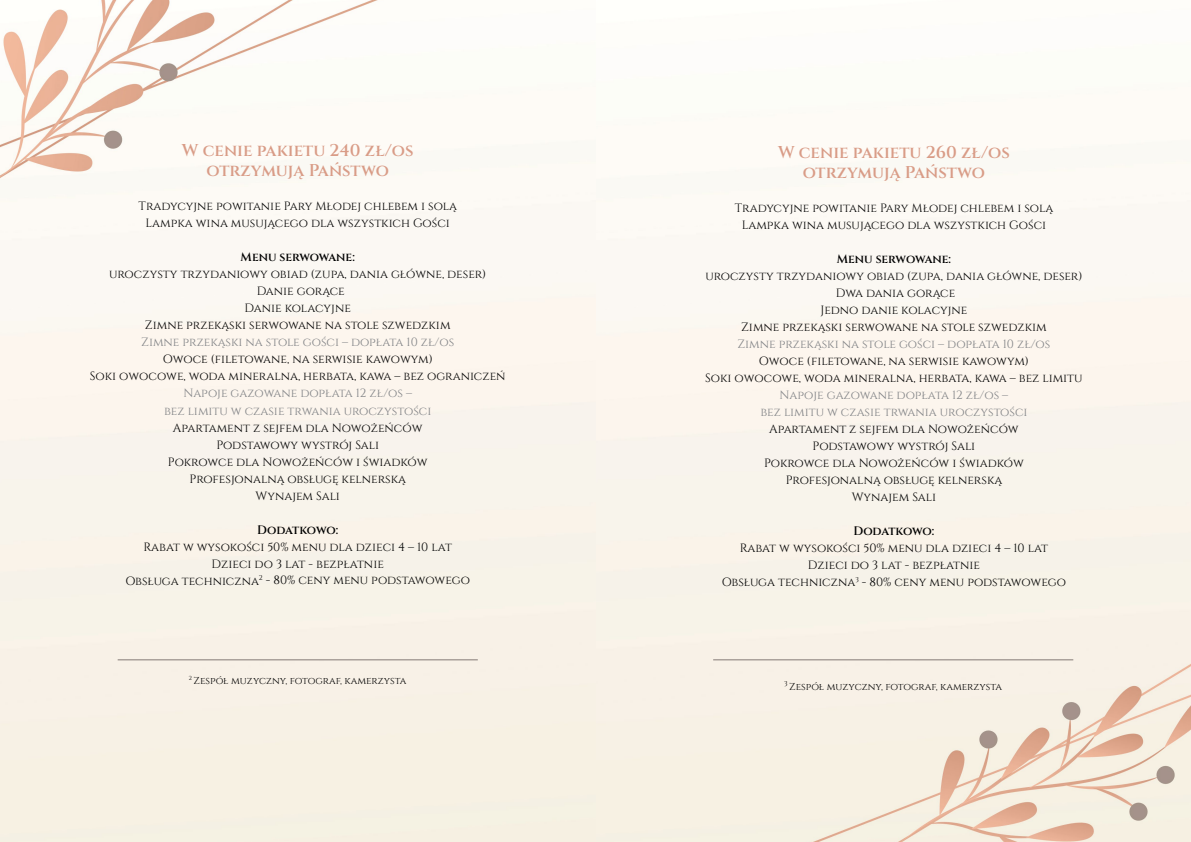
<style>
.page{position:relative;width:1191px;height:842px;background:#fff}
.page>*{position:absolute;margin:0;border:0;box-sizing:border-box;transform-origin:0 0}
.t1{font:600 17px/20px "Cinzel";color:#d99c87;text-align:center}
.t2{font:12px/17px "Cinzel";color:#000;text-align:center}
.t3{font:12px/17px "Cinzel";color:#808285;text-align:center}
.t4{font:600 12px "Cinzel";letter-spacing:-.015em;color:#000}
.t5{font:10px "Cinzel";color:#000}
</style>
<div class="page">
<img style="left:0;top:0;width:1191px;height:842px">
<hr style="left:118px;top:659px;width:360px;height:1px;background:#837976">
<hr style="left:713px;top:659px;width:360px;height:1px;background:#837976">
<h1 class="t1" style="left:182px;top:141px;width:233px">W cenie pakietu 240 zł/os otrzymują Państwo</h1>
<p class="t2" style="left:139px;top:198px;width:320px">Tradycyjne powitanie Pary Młodej chlebem i solą<br>Lampka wina musującego dla wszystkich Gości</p>
<p class="t4" style="left:241px;top:250px;width:116px">Menu serwowane:</p>
<p class="t2" style="left:109px;top:266px;width:379px">uroczysty trzydaniowy obiad (zupa, dania główne, deser)<br>Danie gorące<br>Danie kolacyjne<br>Zimne przekąski serwowane na stole szwedzkim</p>
<p class="t3" style="left:141px;top:334px;width:314px">Zimne przekąski na stole gości – dopłata 10 zł/os</p>
<p class="t2" style="left:90px;top:351px;width:417px">Owoce (filetowane, na serwisie kawowym)<br>Soki owocowe, woda mineralna, herbata, kawa – bez ograniczeń</p>
<p class="t3" style="left:164px;top:385px;width:269px">Napoje gazowane dopłata 12 zł/os –<br>bez limitu w czasie trwania uroczystości</p>
<p class="t2" style="left:168px;top:419px;width:261px">Apartament z sejfem dla Nowożeńców<br>Podstawowy wystrój Sali<br>Pokrowce dla Nowożeńców i świadków<br>Profesjonalną obsługę kelnerską<br>Wynajem Sali</p>
<p class="t4" style="left:257px;top:522px;width:82px">Dodatkowo:</p>
<p class="t2" style="left:125px;top:538px;width:346px">Rabat w wysokości 50% menu dla dzieci 4 – 10 lat<br>Dzieci do 3 lat - bezpłatnie<br>Obsługa techniczna<sup>2</sup> - 80% ceny menu podstawowego</p>
<p class="t5" style="left:189px;top:674px;width:219px"><sup>2</sup> Zespół muzyczny, fotograf, kamerzysta</p>
<h1 class="t1" style="left:778px;top:143px;width:233px">W cenie pakietu 260 zł/os otrzymują Państwo</h1>
<p class="t2" style="left:735px;top:199px;width:320px">Tradycyjne powitanie Pary Młodej chlebem i solą<br>Lampka wina musującego dla wszystkich Gości</p>
<p class="t4" style="left:837px;top:251px;width:116px">Menu serwowane:</p>
<p class="t2" style="left:705px;top:267px;width:379px">uroczysty trzydaniowy obiad (zupa, dania główne, deser)<br>Dwa dania gorące<br>Jedno danie kolacyjne<br>Zimne przekąski serwowane na stole szwedzkim</p>
<p class="t3" style="left:737px;top:335px;width:314px">Zimne przekąski na stole gości – dopłata 10 zł/os</p>
<p class="t2" style="left:705px;top:352px;width:379px">Owoce (filetowane, na serwisie kawowym)<br>Soki owocowe, woda mineralna, herbata, kawa – bez limitu</p>
<p class="t3" style="left:760px;top:386px;width:269px">Napoje gazowane dopłata 12 zł/os –<br>bez limitu w czasie trwania uroczystości</p>
<p class="t2" style="left:764px;top:420px;width:261px">Apartament z sejfem dla Nowożeńców<br>Podstawowy wystrój Sali<br>Pokrowce dla Nowożeńców i świadków<br>Profesjonalną obsługę kelnerską<br>Wynajem Sali</p>
<p class="t4" style="left:853px;top:523px;width:82px">Dodatkowo:</p>
<p class="t2" style="left:721px;top:539px;width:346px">Rabat w wysokości 50% menu dla dzieci 4 – 10 lat<br>Dzieci do 3 lat - bezpłatnie<br>Obsługa techniczna<sup>3</sup> - 80% ceny menu podstawowego</p>
<p class="t5" style="left:784px;top:681px;width:219px"><sup>3</sup> Zespół muzyczny, fotograf, kamerzysta</p>
</div>
